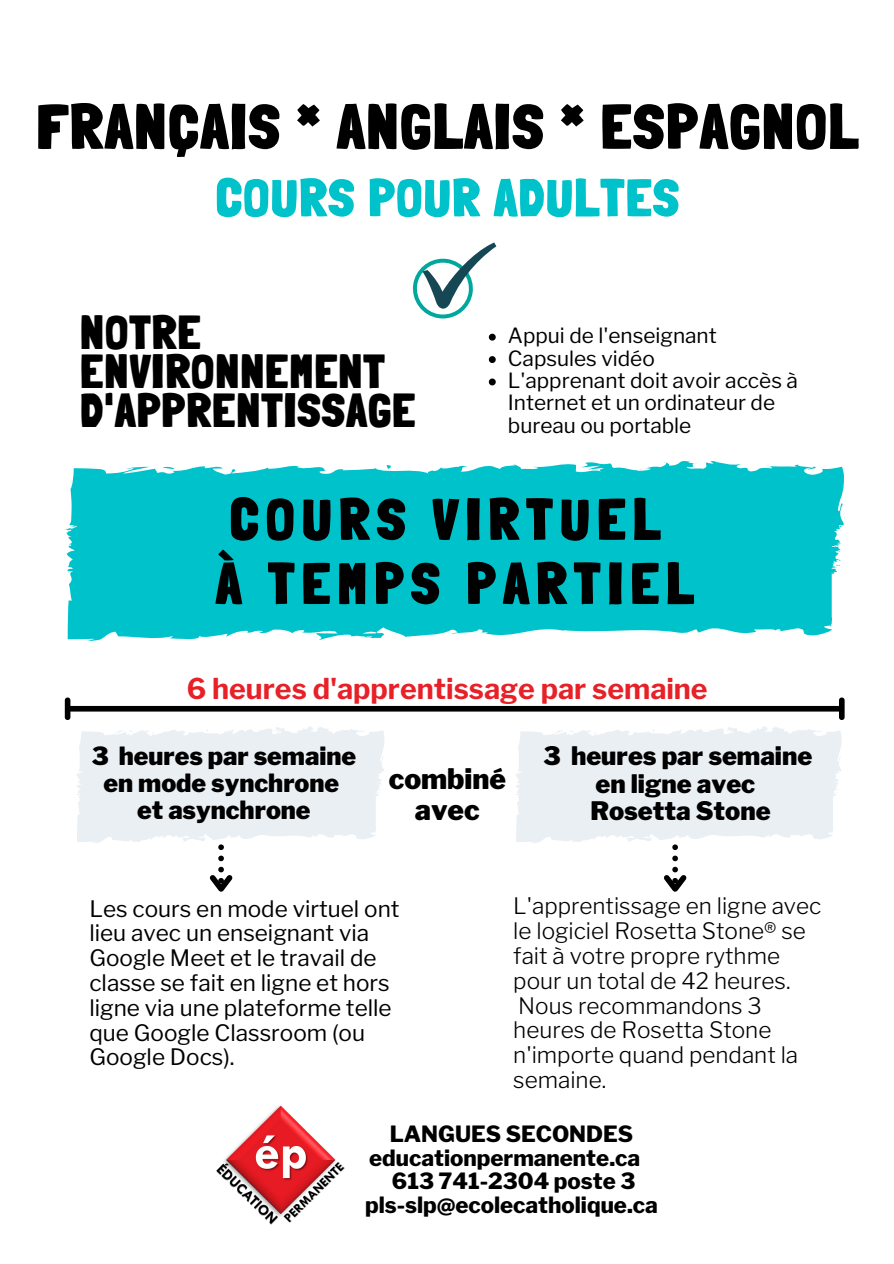
<style>
.page{position:relative;width:894px;height:1264px;background:#fff}
.page>*{position:absolute;margin:0;border:0;box-sizing:border-box;transform-origin:0 0}
.t1{font:900 63px "Londrina Solid";letter-spacing:.035em;color:#000}
.t2{font:900 58.35px "Londrina Solid";letter-spacing:.13em;color:#000}
.t3{font:900 52.65px "Londrina Solid";letter-spacing:.035em;color:#00c2cb}
.t4{font:900 46.65px/39.2px "Londrina Solid";letter-spacing:.035em;color:#000}
.t5{font:700 28.5px "Libre Franklin";color:#e72127}
.t6{font:900 28.05px/30.8px "Libre Franklin";color:#000;text-align:center}
.t7{font:900 25.35px/27.5px "Libre Franklin";color:#000;text-align:center}
.t8{font:900 24.9px/27px "Libre Franklin";color:#000;text-align:center}
.t9{font:300 22.5px/24.8px "Libre Franklin";color:#000}
.t10{font:22.5px/24.8px "Libre Franklin";color:#000}
.t11{font:800 22.2px "Libre Franklin";color:#000}
.t12{font:20.85px/22.4px "Libre Franklin";color:#000}
</style>
<div class="page">
<svg style="left:65px;top:461px;width:780px;height:180px;background:#19c8d0"></svg>
<img style="left:216px;top:1105px;width:129px;height:120px">
<svg style="left:413px;top:242px;width:83px;height:76px"></svg>
<svg style="left:488px;top:334px;width:7px;height:6px"></svg>
<svg style="left:488px;top:356px;width:7px;height:7px"></svg>
<svg style="left:488px;top:378px;width:7px;height:7px"></svg>
<div style="left:70px;top:706px;width:768px;height:5px;background:#000"></div>
<svg style="left:65px;top:697px;width:321px;height:195px"></svg>
<svg style="left:514px;top:697px;width:330px;height:195px"></svg>
<p class="t1" style="left:37px;top:89px;width:822px">FRANÇAIS * ANGLAIS * ESPAGNOL</p>
<p class="t3" style="left:216px;top:166px;width:464px">COURS POUR ADULTES</p>
<p class="t4" style="left:81px;top:313px;width:336px">NOTRE<br>ENVIRONNEMENT<br>D'APPRENTISSAGE</p>
<p class="t12" style="left:507px;top:324px;width:210px">Appui de l'enseignant</p>
<p class="t12" style="left:507px;top:347px;width:148px">Capsules vidéo</p>
<p class="t12" style="left:507px;top:369px;width:291px">L'apprenant doit avoir accès à<br>Internet et un ordinateur de bureau ou portable</p>
<p class="t2" style="left:230px;top:484px;width:431px">COURS VIRTUEL</p>
<p class="t2" style="left:216px;top:548px;width:478px">À TEMPS PARTIEL</p>
<p class="t5" style="left:187px;top:671px;width:522px">6 heures d'apprentissage par semaine</p>
<p class="t8" style="left:92px;top:742px;width:266px">3 heures par semaine en mode synchrone</p>
<p class="t8" style="left:137px;top:796px;width:175px">et asynchrone</p>
<p class="t6" style="left:388px;top:763px;width:119px">combiné avec</p>
<p class="t7" style="left:543px;top:742px;width:270px">3 heures par semaine en ligne avec</p>
<p class="t7" style="left:590px;top:797px;width:182px">Rosetta Stone</p>
<p class="t10" style="left:89px;top:896px;width:311px">Les cours en mode virtuel ont lieu avec un enseignant via<br>Google Meet et le travail de classe se fait en ligne et hors ligne via une plateforme telle que Google Classroom (ou<br>Google Docs).</p>
<p class="t9" style="left:513px;top:894px;width:309px">L'apprentissage en ligne avec le logiciel Rosetta Stone® se fait à votre propre rythme pour un total de 42 heures.<br>Nous recommandons 3 heures de Rosetta Stone n'importe quand pendant la semaine.</p>
<p class="t11" style="left:389px;top:1120px;width:245px">LANGUES SECONDES</p>
<p class="t11" style="left:369px;top:1144px;width:272px">educationpermanente.ca</p>
<p class="t11" style="left:392px;top:1167px;width:245px">613 741-2304 poste 3</p>
<p class="t11" style="left:365px;top:1191px;width:294px">pls-slp@ecolecatholique.ca</p>
</div>
